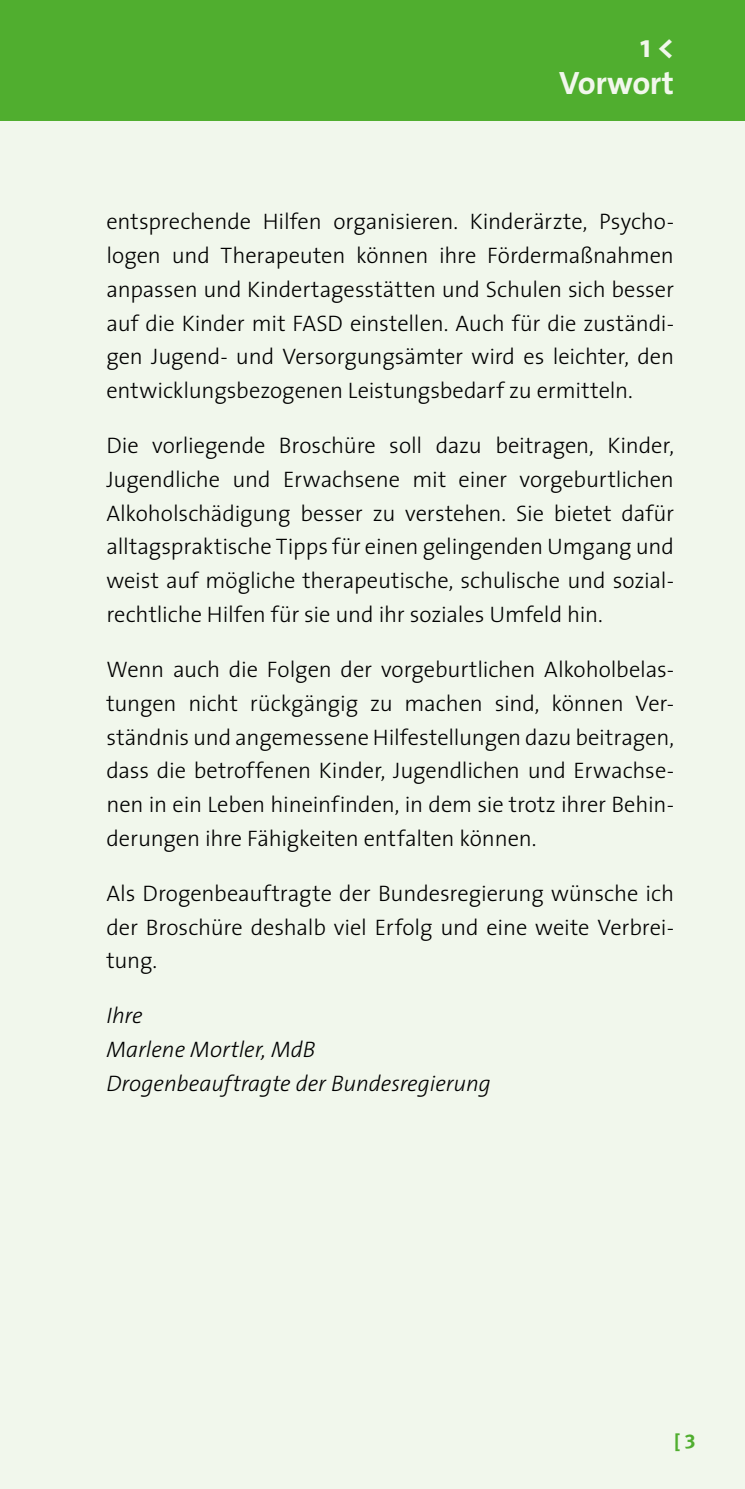
<style>
.page{position:relative;width:745px;height:1489px;background:#fff}
.page>*{position:absolute;margin:0;border:0;box-sizing:border-box;transform-origin:0 0}
.t1{font:700 32.5px/37.5px "The Sans";letter-spacing:-.015em;color:#f1f7ec;text-align:right}
.t2{font:300 22.5px/33.8px "The Sans";letter-spacing:-.01em;color:#000;text-align:justify}
.t3{font:italic 300 22.5px/33.8px "The Sans";color:#000}
.t4{font:20px "Meta Bold LF";color:#50ae2f}
</style>
<div class="page">
<div style="left:0;top:0;width:744px;height:1488px;background:#f1f7ec"></div>
<div style="left:0;top:0;width:744px;height:120px;background:#50ae2f"></div>
<h1 class="t1" style="left:559px;top:26px;width:116px">1 &lt;<br>Vorwort</h1>
<p class="t2" style="left:106px;top:204px;width:568px">entsprechende Hilfen organisieren. Kinderärzte, Psycho&shy;logen und Therapeuten können ihre Fördermaßnahmen anpassen und Kindertagesstätten und Schulen sich besser auf die Kinder mit FASD einstellen. Auch für die zuständi&shy;gen Jugend- und Versorgungsämter wird es leichter, den entwicklungsbezogenen Leistungsbedarf zu ermitteln.</p>
<p class="t2" style="left:106px;top:428px;width:568px">Die vorliegende Broschüre soll dazu beitragen, Kinder, Jugendliche und Erwachsene mit einer vorgeburtlichen Alkoholschädigung besser zu verstehen. Sie bietet dafür alltagspraktische Tipps für einen gelingenden Umgang und weist auf mögliche therapeutische, schulische und sozial&shy;rechtliche Hilfen für sie und ihr soziales Umfeld hin.</p>
<p class="t2" style="left:106px;top:651px;width:568px">Wenn auch die Folgen der vorgeburtlichen Alkoholbelas&shy;tungen nicht rückgängig zu machen sind, können Ver&shy;ständnis und angemessene Hilfestellungen dazu beitragen, dass die betroffenen Kinder, Jugendlichen und Erwachse&shy;nen in ein Leben hineinfinden, in dem sie trotz ihrer Behin&shy;derungen ihre Fähigkeiten entfalten können.</p>
<p class="t2" style="left:106px;top:875px;width:568px">Als Drogenbeauftragte der Bundesregierung wünsche ich der Broschüre deshalb viel Erfolg und eine weite Verbrei&shy;tung.</p>
<p class="t3" style="left:106px;top:998px;width:386px">Ihre<br>Marlene Mortler, MdB<br>Drogenbeauftragte der Bundesregierung</p>
<p class="t4" style="left:673px;top:1428px;width:23px">[ 3</p>
</div>
